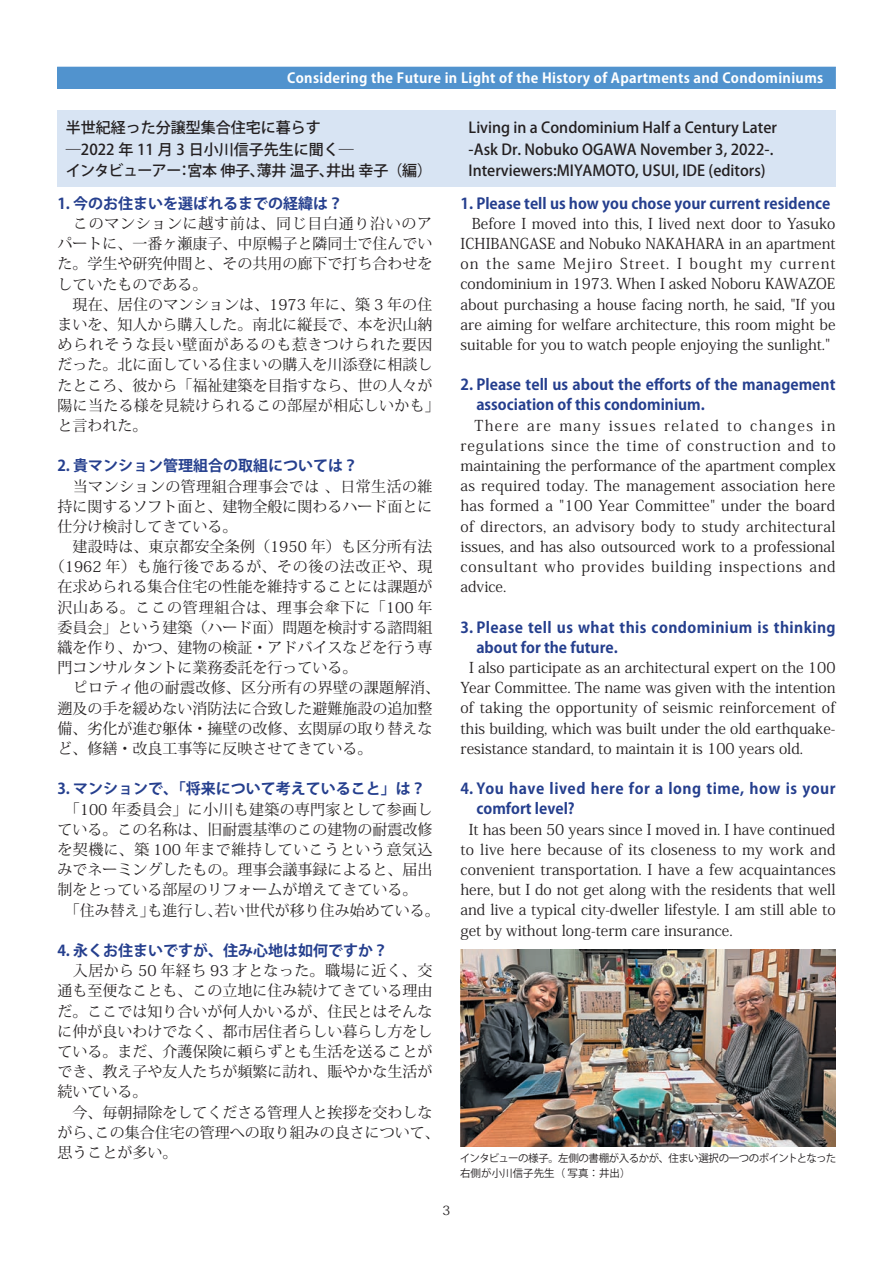
<style>
.page{position:relative;width:893px;height:1263px;background:#fff}
.page>*{position:absolute;margin:0;border:0;box-sizing:border-box;transform-origin:0 0}
.t1{font:15px/20.2px "Koz Min Pr 6 N";color:#231f20;text-align:justify}
.t2{font:700 15px/20.2px "Koz Go Pr 6 N";color:#253f8e}
.t3{font:500 15px/21.3px "Koz Go Pr 6 N";color:#231f20}
.t4{font:700 15px/20.2px "Koz Go Pr 6 N";letter-spacing:.025em;color:#253f8e}
.t5{font:700 15px/20.2px "Koz Go Pr 6 N";letter-spacing:.03em;color:#253f8e}
.t6{font:15px "Koz Min Pr 6 N";letter-spacing:.045em;color:#231f20}
.t7{font:15px "Koz Min Pr 6 N";letter-spacing:.055em;color:#231f20}
.t8{font:15px "Koz Min Pr 6 N";letter-spacing:.025em;color:#231f20}
.t9{font:15px "Koz Min Pr 6 N";letter-spacing:.03em;color:#231f20}
.t10{font:700 13.8px "Koz Go Pro";letter-spacing:.025em;color:#fff}
.t11{font:12.75px "Koz Min Pro";color:#231f20}
.t12{font:10.5px/14.7px "Koz Go Pr 6 N";letter-spacing:-.045em;color:#231f20}
</style>
<div class="page">
<div style="left:264px;top:111px;width:375px;height:76px;background:#d8e4f3"></div>
<div style="left:58px;top:67px;width:777px;height:21px;background:#5193ce"></div>
<div style="left:57px;top:67px;width:779px;height:22px;border:1px solid #5193ce"></div>
<div style="left:57px;top:111px;width:375px;height:76px;background:#d8e4f3"></div>
<div style="left:460px;top:111px;width:375px;height:76px;background:#d8e4f3"></div>
<img style="left:461px;top:950px;width:375px;height:197px">
<p class="t10" style="left:287px;top:69px;width:538px">Considering the Future in Light of the History of Apartments and Condominiums</p>
<p class="t3" style="left:66px;top:117px;width:368px">半世紀経った分譲型集合住宅に暮らす　<br>―2022 年 11 月 3 日小川信子先生に聞く―<br>インタビューアー：宮本 伸子、薄井 温子、井出 幸子（編）</p>
<p class="t3" style="left:469px;top:117px;width:325px">Living in a Condominium Half a Century Later　-Ask Dr. Nobuko OGAWA November 3, 2022-.<br>Interviewers:MIYAMOTO, USUI, IDE (editors)</p>
<p class="t2" style="left:57px;top:193px;width:287px">1. 今のお住まいを選ばれるまでの経緯は？</p>
<p class="t1" style="left:57px;top:214px;width:384px;text-align:left">　このマンションに越す前は、同じ目白通り沿いのアパートに、一番ヶ瀬康子、中原暢子と隣同士で住んでいた。学生や研究仲間と、その共用の廊下で打ち合わせをしていたものである。<br>　現在、居住のマンションは、1973 年に、築 3 年の住まいを、知人から購入した。南北に縦長で、本を沢山納められそうな長い壁面があるのも惹きつけられた要因だった。北に面している住まいの購入を川添登に相談したところ、彼から「福祉建築を目指すなら、世の人々が陽に当たる様を見続けられるこの部屋が相応しいかも」と言われた。</p>
<p class="t2" style="left:57px;top:456px;width:302px">2. 貴マンション管理組合の取組については？</p>
<p class="t9" style="left:57px;top:478px;width:377px">　当マンションの管理組合理事会では 、日常生活の維</p>
<p class="t1" style="left:57px;top:496px;width:376px">持に関するソフト面と、建物全般に関わるハード面とに</p>
<p class="t1" style="left:57px;top:517px;width:181px">仕分け検討してきている。</p>
<p class="t1" style="left:57px;top:537px;width:376px">　建設時は、東京都安全条例（1950 年）も区分所有法</p>
<p class="t6" style="left:50px;top:558px;width:384px">（1962 年）も施行後であるが、その後の法改正や、現</p>
<p class="t1" style="left:57px;top:577px;width:376px">在求められる集合住宅の性能を維持することには課題が</p>
<p class="t7" style="left:57px;top:599px;width:377px">沢山ある。ここの管理組合は、理事会傘下に「100 年</p>
<p class="t1" style="left:57px;top:617px;width:376px">委員会」という建築（ハード面）問題を検討する諮問組</p>
<p class="t1" style="left:57px;top:638px;width:376px">織を作り、かつ、建物の検証・アドバイスなどを行う専</p>
<p class="t1" style="left:57px;top:658px;width:301px">門コンサルタントに業務委託を行っている。</p>
<p class="t8" style="left:57px;top:679px;width:384px">　ピロティ他の耐震改修、区分所有の界壁の課題解消、</p>
<p class="t1" style="left:57px;top:698px;width:376px">遡及の手を緩めない消防法に合致した避難施設の追加整</p>
<p class="t1" style="left:57px;top:718px;width:376px">備、劣化が進む躯体・擁壁の改修、玄関扉の取り替えな</p>
<p class="t1" style="left:57px;top:739px;width:316px">ど、修繕・改良工事等に反映させてきている。</p>
<p class="t2" style="left:57px;top:779px;width:370px">3. マンションで、「将来について考えていること」は？</p>
<p class="t1" style="left:57px;top:799px;width:384px;text-align:left">　「100 年委員会」に小川も建築の専門家として参画している。この名称は、旧耐震基準のこの建物の耐震改修を契機に、築 100 年まで維持していこうという意気込みでネーミングしたもの。理事会議事録によると、届出制をとっている部屋のリフォームが増えてきている。<br>　「住み替え」も進行し、若い世代が移り住み始めている。</p>
<p class="t2" style="left:57px;top:941px;width:332px">4. 永くお住まいですが、住み心地は如何ですか？</p>
<p class="t1" style="left:57px;top:961px;width:384px;text-align:left">　入居から 50 年経ち 93 才となった。職場に近く、交通も至便なことも、この立地に住み続けてきている理由だ。ここでは知り合いが何人かいるが、住民とはそんなに仲が良いわけでなく、都市居住者らしい暮らし方をしている。まだ、介護保険に頼らずとも生活を送ることができ、教え子や友人たちが頻繁に訪れ、賑やかな生活が続いている。<br>　今、毎朝掃除をしてくださる管理人と挨拶を交わしながら、この集合住宅の管理への取り組みの良さについて、思うことが多い。</p>
<p class="t2" style="left:461px;top:193px;width:371px">1. Please tell us how you chose your current residence</p>
<p class="t1" style="left:461px;top:213px;width:377px;text-indent:11px">Before I moved into this, I lived next door to Yasuko ICHIBANGASE and Nobuko NAKAHARA in an apartment on the same Mejiro Street. I bought my current condominium in 1973. When I asked Noboru KAWAZOE about purchasing a house facing north, he said, "If you are aiming for welfare architecture, this room might be suitable for you to watch people enjoying the sunlight."</p>
<p class="t2" style="left:476px;top:375px;width:361px;text-indent:-16px">2. Please tell us about the efforts of the management association of this condominium.</p>
<p class="t1" style="left:461px;top:415px;width:377px;text-indent:14px">There are many issues related to changes in regulations since the time of construction and to maintaining the performance of the apartment complex as required today. The management association here has formed a "100 Year Committee" under the board of directors, an advisory body to study architectural issues, and has also outsourced work to a professional consultant who provides building inspections and advice.</p>
<p class="t4" style="left:476px;top:617px;width:361px;text-indent:-16px">3. Please tell us what this condominium is thinking about for the future.</p>
<p class="t1" style="left:461px;top:658px;width:376px;text-indent:9px">I also participate as an architectural expert on the 100<br>Year Committee. The name was given with the intention of taking the opportunity of seismic reinforcement of this building, which was built under the old earthquake&shy;resistance standard, to maintain it is 100 years old.</p>
<p class="t5" style="left:476px;top:779px;width:361px;text-indent:-16px">4. You have lived here for a long time, how is your comfort level?</p>
<p class="t1" style="left:461px;top:819px;width:377px;text-indent:8px">It has been 50 years since I moved in. I have continued to live here because of its closeness to my work and convenient transportation. I have a few acquaintances here, but I do not get along with the residents that well and live a typical city-dweller lifestyle. I am still able to get by without long-term care insurance.</p>
<p class="t12" style="left:460px;top:1151px;width:378px">インタビューの様子。左側の書棚が入るかが、住まい選択の一つのポイントとなった右側が小川信子先生（ 写真：井出）</p>
<p class="t11" style="left:443px;top:1201px;width:9px">3</p>
</div>
